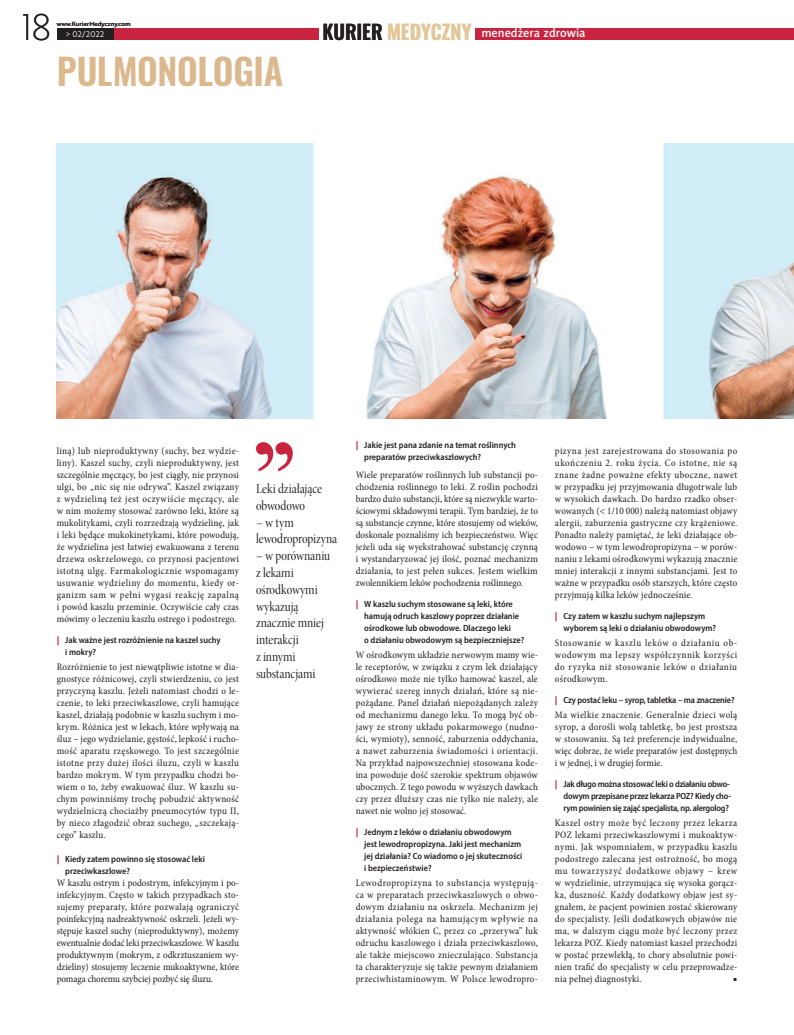
<style>
.page{position:relative;width:794px;height:1035px;background:#fff}
.page>*{position:absolute;margin:0;border:0;box-sizing:border-box;transform-origin:0 0}
.Dzial_40{font:600 36px "Oswald";letter-spacing:-.01em;color:#dbb88e}
.t1{font:36px "Brother 1816 Thin";color:#231f20}
.t2{font:600 20px "Oswald";color:#e3c799}
.Minion-wybicie2{font:14px/16.8px "Minion Pro Cn Disp";color:#231f20}
.t3{font:12.3px "Naomi Sans EFN Medium";color:#fff}
.tekst{font:condensed 10px/12px "Minion Pro";letter-spacing:.01em;color:#231f20;text-align:justify}
.wywiad_pytanie{font:600 semi-condensed 9px/12px "Myriad Pro";color:#231f20}
.wywiad_pytanie-2{font:600 semi-condensed 9px/12px "Myriad Pro";letter-spacing:-.025em;color:#231f20}
.t4{font:8px "Brother 1816 Book";letter-spacing:.035em;color:#fff}
.t5{font:6px "Brother 1816 Medium";color:#231f20}
.s1{color:#231f20}
.s2{font-weight:900;font-stretch:normal;color:#c8233f}
</style>
<div class="page">
<div style="left:57px;top:28px;width:261px;height:12px;background:#c8233f"></div>
<div style="left:476px;top:28px;width:318px;height:12px;background:#c8233f"></div>
<div style="left:57px;top:28px;width:56px;height:12px;background:#231f20"></div>
<img style="left:57px;top:143px;width:737px;height:275px">
<svg style="left:256px;top:442px;width:37px;height:29px"></svg>
<h1 class="t1" style="left:21px;top:1px;width:31px">18</h1>
<p class="t5" style="left:57px;top:19px;width:76px">www.KurierMedyczny.com</p>
<p class="t4" style="left:66px;top:28px;width:40px">&gt; 02/2022</p>
<p class="t2" style="left:322px;top:14px;width:151px"><span class="s1">KURIER</span> MEDYCZNY</p>
<p class="t3" style="left:481px;top:26px;width:106px">menedżera zdrowia</p>
<p class="Dzial_40" style="left:57px;top:39px;width:228px">PULMONOLOGIA</p>
<p class="tekst" style="left:57px;top:445px;width:184px">liną) lub nieproduktywny (suchy, bez wydzie&shy;liny). Kaszel suchy, czyli nieproduktywny, jest szczególnie męczący, bo jest ciągły, nie przynosi ulgi, bo „nic się nie odrywa”. Kaszel związany z wydzieliną też jest oczywiście męczący, ale w nim możemy stosować zarówno leki, które są mukolitykami, czyli rozrzedzają wydzielinę, jak i leki będące mukokinetykami, które powodują, że wydzielina jest łatwiej ewakuowana z terenu drzewa oskrzelowego, co przynosi pacjentowi istotną ulgę. Farmakologicznie wspomagamy usuwanie wydzieliny do momentu, kiedy or&shy;ganizm sam w pełni wygasi reakcję zapalną i powód kaszlu przeminie. Oczywiście cały czas mówimy o leczeniu kaszlu ostrego i podostrego.</p>
<p class="wywiad_pytanie" style="left:65px;top:634px;width:157px;text-indent:-9px"><span class="s2">|</span> Jak ważne jest rozróżnienie na kaszel suchy i mokry?</p>
<p class="tekst" style="left:57px;top:661px;width:184px">Rozróżnienie to jest niewątpliwie istotne w dia&shy;gnostyce różnicowej, czyli stwierdzeniu, co jest przyczyną kaszlu. Jeżeli natomiast chodzi o le&shy;czenie, to leki przeciwkaszlowe, czyli hamujące kaszel, działają podobnie w kaszlu suchym i mo&shy;krym. Różnica jest w lekach, które wpływają na śluz – jego wydzielanie, gęstość, lepkość i rucho&shy;mość aparatu rzęskowego. To jest szczególnie istotne przy dużej ilości śluzu, czyli w kaszlu bardzo mokrym. W tym przypadku chodzi bo&shy;wiem o to, żeby ewakuować śluz. W kaszlu su&shy;chym powinniśmy trochę pobudzić aktywność wydzielniczą chociażby pneumocytów typu II, by nieco złagodzić obraz suchego, „szczekają&shy;cego” kaszlu.</p>
<p class="wywiad_pytanie" style="left:65px;top:853px;width:141px;text-indent:-9px"><span class="s2">|</span> Kiedy zatem powinno się stosować leki przeciwkaszlowe?</p>
<p class="tekst" style="left:57px;top:877px;width:184px">W kaszlu ostrym i podostrym, infekcyjnym i po&shy;infekcyjnym. Często w takich przypadkach sto&shy;sujemy preparaty, które pozwalają ograniczyć poinfekcyjną nadreaktywność oskrzeli. Jeżeli wy&shy;stępuje kaszel suchy (nieproduktywny), możemy ewentualnie dodać leki przeciwkaszlowe. W kaszlu produktywnym (mokrym, z odkrztuszaniem wy&shy;dzieliny) stosujemy leczenie mukoaktywne, które pomaga choremu szybciej pozbyć się śluzu.</p>
<p class="Minion-wybicie2" style="left:256px;top:480px;width:67px">Leki działające obwodowo</p>
<p class="Minion-wybicie2" style="left:256px;top:514px;width:83px">– w tym lewodropropizyna</p>
<p class="Minion-wybicie2" style="left:256px;top:547px;width:76px">– w porównaniu z lekami ośrodkowymi wykazują znacznie mniej interakcji<br>z innymi substancjami</p>
<p class="wywiad_pytanie" style="left:364px;top:439px;width:153px;text-indent:-9px"><span class="s2">|</span> Jakie jest pana zdanie na temat roślinnych preparatów przeciwkaszlowych?</p>
<p class="tekst" style="left:356px;top:469px;width:184px">Wiele preparatów roślinnych lub substancji po&shy;chodzenia roślinnego to leki. Z roślin pochodzi bardzo dużo substancji, które są niezwykle warto&shy;ściowymi składowymi terapii. Tym bardziej, że to są substancje czynne, które stosujemy od wieków, doskonale poznaliśmy ich bezpieczeństwo. Więc jeżeli uda się wyekstrahować substancję czynną i wystandaryzować jej ilość, poznać mechanizm działania, to jest pełen sukces. Jestem wielkim zwolennikiem leków pochodzenia roślinnego.</p>
<p class="wywiad_pytanie" style="left:364px;top:598px;width:162px;text-indent:-9px"><span class="s2">|</span> W kaszlu suchym stosowane są leki, które hamują odruch kaszlowy poprzez działanie ośrodkowe lub obwodowe. Dlaczego leki<br>o działaniu obwodowym są bezpieczniejsze?</p>
<p class="tekst" style="left:356px;top:649px;width:184px">W ośrodkowym układzie nerwowym mamy wie&shy;le receptorów, w związku z czym lek działający ośrodkowo może nie tylko hamować kaszel, ale wywierać szereg innych działań, które są nie&shy;pożądane. Panel działań niepożądanych zależy od mechanizmu danego leku. To mogą być ob&shy;jawy ze strony układu pokarmowego (nudno&shy;ści, wymioty), senność, zaburzenia oddychania, a nawet zaburzenia świadomości i orientacji.<br>Na przykład najpowszechniej stosowana kode&shy;ina powoduje dość szerokie spektrum objawów ubocznych. Z tego powodu w wyższych dawkach czy przez dłuższy czas nie tylko nie należy, ale nawet nie wolno jej stosować.</p>
<p class="wywiad_pytanie" style="left:364px;top:826px;width:160px;text-indent:-9px"><span class="s2">|</span> Jednym z leków o działaniu obwodowym jest lewodropropizyna. Jaki jest mechanizm jej działania? Co wiadomo o jej skuteczności i bezpieczeństwie?</p>
<p class="tekst" style="left:356px;top:877px;width:184px">Lewodropropizyna to substancja występują&shy;ca w preparatach przeciwkaszlowych o obwo&shy;dowym działaniu na oskrzela. Mechanizm jej działania polega na hamującym wpływie na aktywność włókien C, przez co „przerywa” łuk odruchu kaszlowego i działa przeciwkaszlowo, ale także miejscowo znieczulająco. Substancja ta charakteryzuje się także pewnym działaniem przeciwhistaminowym. W Polsce lewodropro-</p>
<p class="tekst" style="left:555px;top:445px;width:184px">pizyna jest zarejestrowana do stosowania po ukończeniu 2. roku życia. Co istotne, nie są znane żadne poważne efekty uboczne, nawet w przypadku jej przyjmowania długotrwale lub w wysokich dawkach. Do bardzo rzadko obser&shy;wowanych (&lt; 1/10 000) należą natomiast objawy alergii, zaburzenia gastryczne czy krążeniowe.<br>Ponadto należy pamiętać, że leki działające ob&shy;wodowo – w tym lewodropropizyna – w porów&shy;naniu z lekami ośrodkowymi wykazują znacznie mniej interakcji z innymi substancjami. Jest to ważne w przypadku osób starszych, które często przyjmują kilka leków jednocześnie.</p>
<p class="wywiad_pytanie" style="left:563px;top:610px;width:154px;text-indent:-9px"><span class="s2">|</span> Czy zatem w kaszlu suchym najlepszym wyborem są leki o działaniu obwodowym?</p>
<p class="tekst" style="left:555px;top:637px;width:184px">Stosowanie w kaszlu leków o działaniu ob&shy;wodowym ma lepszy współczynnik korzyści do ryzyka niż stosowanie leków o działaniu ośrodkowym.</p>
<p class="wywiad_pytanie" style="left:555px;top:694px;width:181px"><span class="s2">|</span> Czy postać leku – syrop, tabletka – ma znaczenie?</p>
<p class="tekst" style="left:555px;top:709px;width:184px">Ma wielkie znaczenie. Generalnie dzieci wolą syrop, a dorośli wolą tabletkę, bo jest prostsza w stosowaniu. Są też preferencje indywidualne, więc dobrze, że wiele preparatów jest dostępnych i w jednej, i w drugiej formie.</p>
<p class="wywiad_pytanie-2" style="left:563px;top:778px;width:169px;text-indent:-9px"><span class="s2">|</span> Jak długo można stosować leki o działaniu obwo&shy;dowym przepisane przez lekarza POZ? Kiedy cho&shy;rym powinien się zająć specjalista, np. alergolog?</p>
<p class="tekst" style="left:555px;top:817px;width:184px">Kaszel ostry może być leczony przez lekarza POZ lekami przeciwkaszlowymi i mukoaktyw&shy;nymi. Jak wspomniałem, w przypadku kaszlu podostrego zalecana jest ostrożność, bo mogą mu towarzyszyć dodatkowe objawy – krew w wydzielinie, utrzymująca się wysoka gorącz&shy;ka, duszność. Każdy dodatkowy objaw jest sy&shy;gnałem, że pacjent powinien zostać skierowany do specjalisty. Jeśli dodatkowych objawów nie ma, w dalszym ciągu może być leczony przez lekarza POZ. Kiedy natomiast kaszel przechodzi w postać przewlekłą, to chory absolutnie powi&shy;nien trafić do specjalisty w celu przeprowadze&shy;nia pełnej diagnostyki.</p>
<p class="tekst" style="left:733px;top:973px;width:6px">■</p>
</div>
